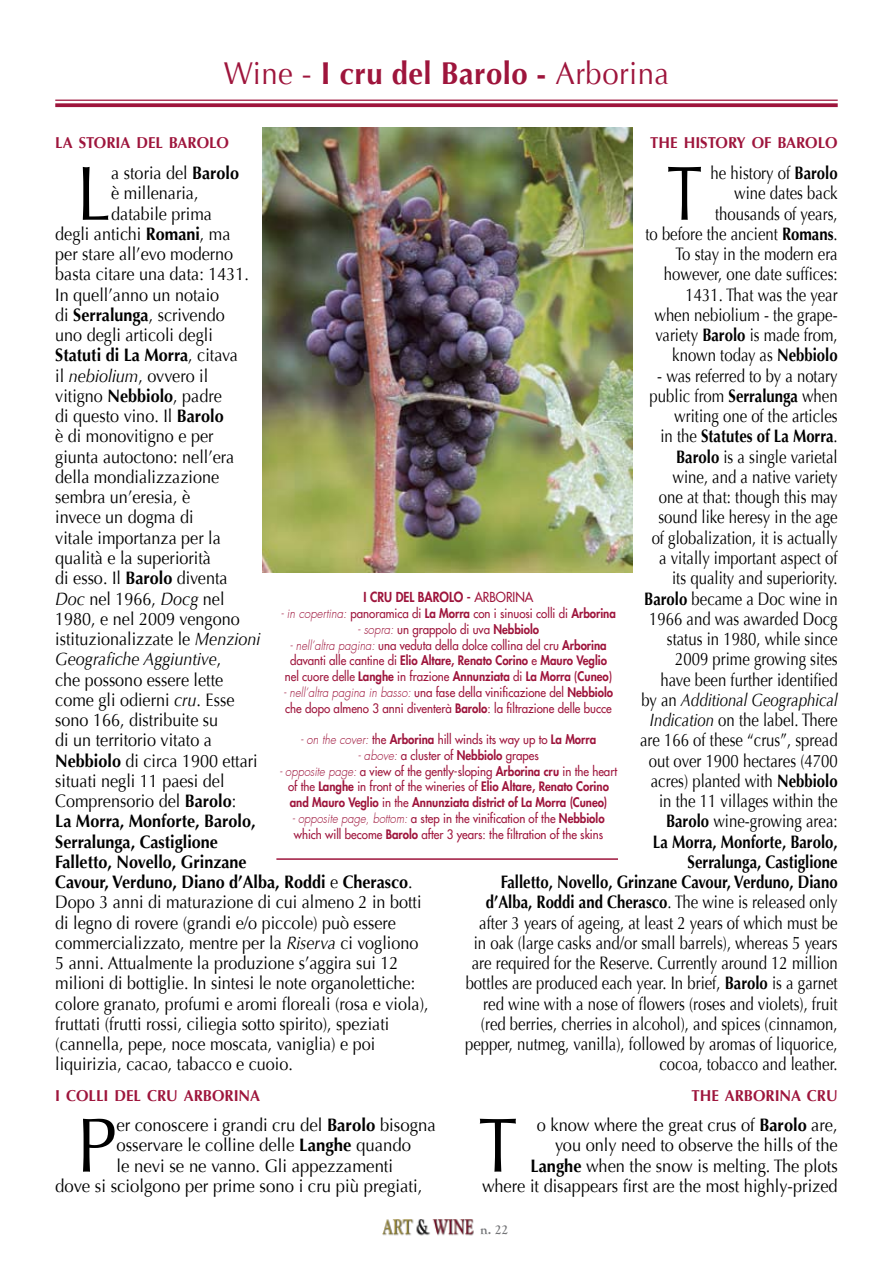
<style>
.page{position:relative;width:893px;height:1263px;background:#fff}
.page>*{position:absolute;margin:0;border:0;box-sizing:border-box;transform-origin:0 0}
.t1{font:77.1px "Optima";color:#000;scale:.9 1}
.t2{font:77.1px "Optima";color:#000;scale:.93 1}
.t3{font:77.1px "Optima";color:#000;scale:.83 1}
.t4{font:77.1px "Optima";color:#000;scale:.91 1}
.t5{font:700 31.5px "Optima";letter-spacing:.015em;color:#9e153c;scale:.93 1}
.t6{font:18px/20.2px "Optima";color:#000;text-align:right;scale:.83 1}
.t7{font:18px "Optima";color:#000;scale:.9 1}
.t8{font:18px/20.2px "Optima";color:#000;text-align:right;scale:.91 1}
.t9{font:18px "Optima";color:#000;scale:.93 1}
.t10{font:700 18px "Optima";color:#000;scale:.9 1}
.t11{font:italic 18px "Optima";color:#000;scale:.9 1}
.t12{font:700 15.75px "Optima";color:#9e153c;scale:.95 1}
.t13{font:800 13.5px "Futura";color:#9e153c;scale:.9 1}
.t14{font:700 13.5px "Goudy Old Style T";color:#737477}
.t15{font:500 12.75px/15.8px "Futura";color:#9e153c;scale:.9 1}
.t16{font:800 12.75px/15.8px "Futura";color:#9e153c;text-align:center;scale:.9 1}
.s1{font-weight:400}
.s2{font-weight:700}
.s3{font-style:italic}
.s4{font-style:normal}
.s5{font-weight:500}
.s6{font-weight:300;font-style:italic}
.s7{font-weight:800}
</style>
<div class="page">
<img style="left:382px;top:1219px;width:92px;height:17px">
<hr style="left:55px;top:100px;width:783px;height:1px;background:#9e153c">
<svg style="left:55px;top:103px;width:783px;height:4px;background:#a6284c"></svg>
<hr style="left:276px;top:858px;width:342px;height:2px;background:#9e153c">
<img style="left:262px;top:128px;width:371px;height:445px">
<h2 class="t5" style="left:224px;top:55px;width:480px"><span class="s1">Wine -</span> I cru del Barolo - <span class="s1">Arborina</span></h2>
<p class="t12" style="left:55px;top:134px;width:184px">LA STORIA DEL BAROLO</p>
<p class="t12" style="left:650px;top:134px;width:199px">THE HISTORY OF BAROLO</p>
<p class="t6" style="left:645px;top:163px;width:233px">he history of <span class="s2">Barolo<br></span>wine dates back<br>thousands of years,<br>to before the ancient <span class="s2">Romans</span>.<br>To stay in the modern era however, one date suffices:<br>1431. That was the year<br>when nebiolium - the grape&shy;variety <span class="s2">Barolo</span> is made from, known today as <span class="s2">Nebbiolo</span></p>
<p class="t6" style="left:465px;top:366px;width:450px">- was referred to by a notary<br>public from <span class="s2">Serralunga</span> when<br>writing one of the articles<br>in the <span class="s2">Statutes of La Morra</span>.<br><span class="s2">Barolo</span> is a single varietal<br>wine, and a native variety<br>one at that: though this may<br>sound like heresy in the age<br>of globalization, it is actually<br>a vitally important aspect of<br>its quality and superiority.<br><span class="s2">Barolo</span> became a Doc wine in<br>1966 and was awarded Docg<br>status in 1980, while since<br>2009 prime growing sites<br>have been further identified<br>by an <span class="s3">Additional Geographical<br>Indication</span> on the label. There<br>are 166 of these “crus”, spread<br>out over 1900 hectares (4700<br>acres) planted with <span class="s2">Nebbiolo<br></span>in the 11 villages within the<br><span class="s2">Barolo</span> wine-growing area:<br><span class="s2">La Morra, Monforte, Barolo,<br>Serralunga, Castiglione<br>Falletto, Novello, Grinzane Cavour, Verduno, Diano d’Alba, Roddi and Cherasco</span>. The wine is released only after 3 years of ageing, at least 2 years of which must be in oak (large casks and/or small barrels), whereas 5 years are required for the Reserve. Currently around 12 million bottles are produced each year. In brief, <span class="s2">Barolo</span> is a garnet red wine with a nose of flowers (roses and violets), fruit (red berries, cherries in alcohol), and spices (cinnamon, pepper, nutmeg, vanilla), followed by aromas of liquorice, cocoa, tobacco and leather.</p>
<h1 class="t1" style="left:77px;top:149px;width:40px">L</h1>
<p class="t7" style="left:111px;top:163px;width:144px">a storia del <span class="s2">Barolo</span></p>
<h1 class="t3" style="left:667px;top:149px;width:44px">T</h1>
<p class="t7" style="left:111px;top:183px;width:99px">è millenaria,</p>
<p class="t7" style="left:111px;top:203px;width:114px">databile prima</p>
<p class="t7" style="left:55px;top:223px;width:196px">degli antichi <span class="s2">Romani</span>, ma</p>
<p class="t7" style="left:55px;top:244px;width:199px">per stare all’evo moderno</p>
<p class="t7" style="left:55px;top:264px;width:217px">basta citare una data: 1431.</p>
<p class="t7" style="left:55px;top:284px;width:184px">In quell’anno un notaio</p>
<p class="t7" style="left:55px;top:304px;width:190px">di <span class="s2">Serralunga</span>, scrivendo</p>
<p class="t7" style="left:55px;top:325px;width:177px">uno degli articoli degli</p>
<p class="t10" style="left:55px;top:345px;width:204px">Statuti di La Morra<span class="s1">, citava</span></p>
<p class="t7" style="left:55px;top:365px;width:171px">il <span class="s3">nebiolium</span>, ovvero il</p>
<p class="t7" style="left:55px;top:385px;width:187px">vitigno <span class="s2">Nebbiolo</span>, padre</p>
<p class="t7" style="left:55px;top:406px;width:189px">di questo vino. Il <span class="s2">Barolo</span></p>
<p class="t7" style="left:55px;top:426px;width:177px">è di monovitigno e per</p>
<p class="t7" style="left:55px;top:446px;width:200px">giunta autoctono: nell’era</p>
<p class="t7" style="left:55px;top:466px;width:184px">della mondializzazione</p>
<p class="t7" style="left:55px;top:487px;width:151px">sembra un’eresia, è</p>
<p class="t7" style="left:55px;top:507px;width:155px">invece un dogma di</p>
<p class="t7" style="left:55px;top:527px;width:186px">vitale importanza per la</p>
<p class="t7" style="left:55px;top:547px;width:175px">qualità e la superiorità</p>
<p class="t7" style="left:55px;top:568px;width:193px">di esso. Il <span class="s2">Barolo</span> diventa</p>
<p class="t7" style="left:55px;top:588px;width:190px"><span class="s3">Doc</span> nel 1966, <span class="s3">Docg</span> nel</p>
<p class="t7" style="left:55px;top:608px;width:206px">1980, e nel 2009 vengono</p>
<p class="t7" style="left:55px;top:628px;width:229px">istituzionalizzate le <span class="s3">Menzioni</span></p>
<p class="t11" style="left:55px;top:649px;width:186px">Geografiche Aggiuntive<span class="s4">,</span></p>
<p class="t7" style="left:55px;top:669px;width:188px">che possono essere lette</p>
<p class="t7" style="left:55px;top:689px;width:201px">come gli odierni <span class="s3">cru</span>. Esse</p>
<p class="t7" style="left:55px;top:709px;width:183px">sono 166, distribuite su</p>
<p class="t7" style="left:55px;top:730px;width:176px">di un territorio vitato a</p>
<p class="t7" style="left:55px;top:750px;width:226px"><span class="s2">Nebbiolo</span> di circa 1900 ettari</p>
<p class="t7" style="left:55px;top:770px;width:190px">situati negli 11 paesi del</p>
<p class="t7" style="left:55px;top:790px;width:203px">Comprensorio del <span class="s2">Barolo</span>:</p>
<p class="t10" style="left:55px;top:811px;width:224px">La Morra, Monforte, Barolo,</p>
<p class="t10" style="left:55px;top:831px;width:182px">Serralunga, Castiglione</p>
<p class="t10" style="left:55px;top:851px;width:214px">Falletto, Novello, Grinzane</p>
<p class="t10" style="left:55px;top:871px;width:399px">Cavour, Verduno, Diano d’Alba, Roddi <span class="s1">e</span> Cherasco<span class="s1">.</span></p>
<p class="t7" style="left:55px;top:892px;width:408px">Dopo 3 anni di maturazione di cui almeno 2 in botti</p>
<p class="t7" style="left:55px;top:912px;width:380px">di legno di rovere (grandi e/o piccole) può essere</p>
<p class="t7" style="left:55px;top:932px;width:405px">commercializzato, mentre per la <span class="s3">Riserva</span> ci vogliono</p>
<p class="t7" style="left:55px;top:952px;width:383px">5 anni. Attualmente la produzione s’aggira sui 12</p>
<p class="t7" style="left:55px;top:973px;width:401px">milioni di bottiglie. In sintesi le note organolettiche:</p>
<p class="t7" style="left:55px;top:993px;width:416px">colore granato, profumi e aromi floreali (rosa e viola),</p>
<p class="t7" style="left:55px;top:1013px;width:373px">fruttati (frutti rossi, ciliegia sotto spirito), speziati</p>
<p class="t7" style="left:55px;top:1033px;width:357px">(cannella, pepe, noce moscata, vaniglia) e poi</p>
<p class="t7" style="left:55px;top:1054px;width:266px">liquirizia, cacao, tabacco e cuoio.</p>
<p class="t13" style="left:364px;top:589px;width:190px">I CRU DEL BAROLO - <span class="s5">ARBORINA</span></p>
<p class="t15" style="left:281px;top:606px;width:374px"><span class="s6">- in copertina:</span> panoramica di <span class="s7">La Morra</span> con i sinuosi colli di <span class="s7">Arborina</span></p>
<p class="t15" style="left:358px;top:621px;width:203px"><span class="s6">- sopra:</span> un grappolo di uva <span class="s7">Nebbiolo</span></p>
<p class="t15" style="left:285px;top:637px;width:365px;text-align:center"><span class="s6">- nell’altra pagina:</span> una veduta della dolce collina del cru <span class="s7">Arborina </span>davanti alle cantine di <span class="s7">Elio Altare, Renato Corino</span> e <span class="s7">Mauro Veglio </span>nel cuore delle <span class="s7">Langhe</span> in frazione <span class="s7">Annunziata</span> di <span class="s7">La Morra</span> (<span class="s7">Cuneo</span>)</p>
<p class="t15" style="left:284px;top:684px;width:367px"><span class="s6">- nell’altra pagina in basso:</span> una fase della vinificazione del <span class="s7">Nebbiolo </span>che dopo almeno 3 anni diventerà <span class="s7">Barolo</span>: la filtrazione delle bucce</p>
<p class="t15" style="left:301px;top:732px;width:330px"><span class="s6">- on the cover:</span> the <span class="s7">Arborina</span> hill winds its way up to <span class="s7">La Morra</span></p>
<p class="t15" style="left:358px;top:747px;width:202px"><span class="s6">- above:</span> a cluster of <span class="s7">Nebbiolo</span> grapes</p>
<p class="t16" style="left:280px;top:763px;width:377px"><span class="s6">- opposite page:</span> <span class="s5">a view of the gently-sloping</span> Arborina cru <span class="s5">in the heart of the</span> Langhe <span class="s5">in front of the wineries of</span> Elio Altare, Renato Corino and Mauro Veglio <span class="s5">in the</span> Annunziata district of La Morra (Cuneo)</p>
<p class="t15" style="left:292px;top:810px;width:348px"><span class="s6">- opposite page, bottom:</span> a step in the vinification of the <span class="s7">Nebbiolo </span>which will become <span class="s7">Barolo</span> after 3 years: the filtration of the skins</p>
<p class="t12" style="left:55px;top:1086px;width:217px">I COLLI DEL CRU ARBORINA</p>
<p class="t12" style="left:691px;top:1086px;width:155px">THE ARBORINA CRU</p>
<h1 class="t2" style="left:77px;top:1101px;width:44px">P</h1>
<p class="t9" style="left:116px;top:1114px;width:345px">er conoscere i grandi cru del <span class="s2">Barolo</span> bisogna</p>
<p class="t9" style="left:116px;top:1135px;width:318px">osservare le colline delle <span class="s2">Langhe</span> quando</p>
<p class="t9" style="left:116px;top:1155px;width:299px">le nevi se ne vanno. Gli appezzamenti</p>
<p class="t9" style="left:55px;top:1175px;width:396px">dove si sciolgono per prime sono i cru più pregiati,</p>
<p class="t8" style="left:482px;top:1115px;width:392px">o know where the great crus of <span class="s2">Barolo</span> are,<br>you only need to observe the hills of the<br><span class="s2">Langhe</span> when the snow is melting. The plots<br>where it disappears first are the most highly-prized</p>
<h1 class="t4" style="left:478px;top:1101px;width:44px">T</h1>
<p class="t14" style="left:480px;top:1222px;width:30px">n. 22</p>
</div>
